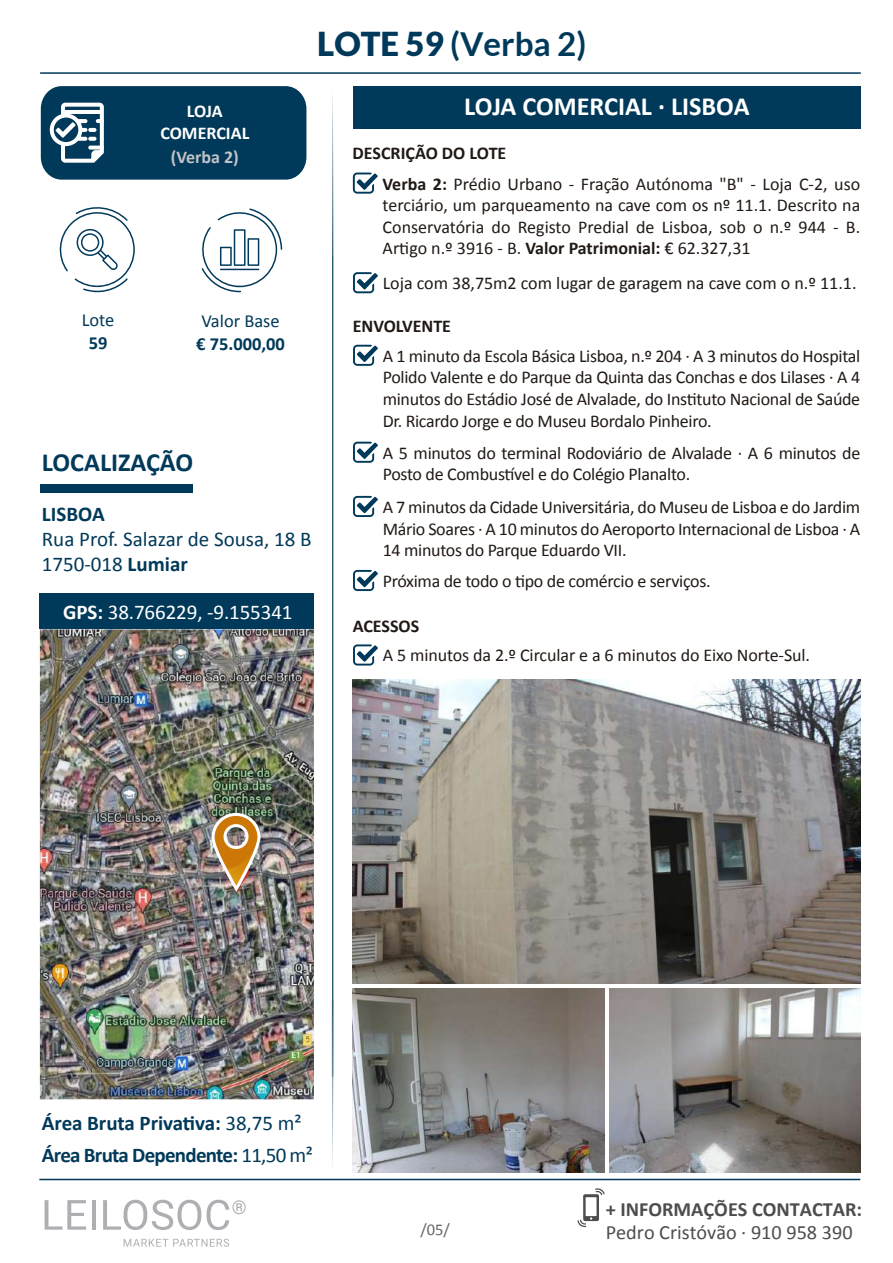
<style>
.page{position:relative;width:893px;height:1263px;background:#fff}
.page>*{position:absolute;margin:0;border:0;box-sizing:border-box;transform-origin:0 0}
.t1{font:700 33px "Lato";color:#003959}
.t2{font:700 26.25px "Calibri";color:#fff}
.t3{font:700 26.25px "Calibri";color:#003959}
.t4{font:700 21px/31.5px "Calibri";letter-spacing:-.035em;color:#003959}
.t5{font:21px/25.2px "Calibri";color:#003959}
.t6{font:21px "Calibri";letter-spacing:-.005em;color:#fff}
.t7{font:700 21px "Calibri";letter-spacing:-.015em;color:#003959}
.t8{font:20.25px "Calibri";color:#4d4d4d}
.t9{font:700 20.25px "Calibri";color:#4d4d4d}
.t10{font:18.45px "Calibri";color:#003959}
.t11{font:700 18.45px "Calibri";color:#003959}
.t12{font:18px/21.6px "Calibri";letter-spacing:-.015em;color:#211915;text-align:justify}
.t13{font:700 18px "Calibri";color:#211915}
.t14{font:700 18px/21.6px "Calibri";color:#fff;text-align:center}
.t15{font:700 18px "Calibri";color:#c2c3c8}
.t16{font:16.5px "Calibri";color:#666}
.s1{font-weight:900}
.s2{font-weight:700}
.s3{font-weight:400}
</style>
<div class="page">
<svg style="left:353px;top:345px;width:25px;height:21px"></svg>
<svg style="left:353px;top:442px;width:25px;height:21px"></svg>
<svg style="left:353px;top:496px;width:25px;height:21px"></svg>
<svg style="left:353px;top:570px;width:25px;height:21px"></svg>
<svg style="left:353px;top:272px;width:25px;height:21px"></svg>
<svg style="left:353px;top:644px;width:25px;height:22px"></svg>
<img style="left:40px;top:629px;width:274px;height:470px">
<img style="left:210px;top:811px;width:49px;height:81px">
<svg style="left:577px;top:1188px;width:27px;height:39px"></svg>
<svg style="left:45px;top:1200px;width:41px;height:30px"></svg>
<hr style="left:92px;top:1200px;width:4px;height:30px;background:#afafb3">
<svg style="left:103px;top:1200px;width:143px;height:30px"></svg>
<svg style="left:124px;top:1239px;width:105px;height:8px"></svg>
<hr style="left:39px;top:1179px;width:821px;height:1px;background:#003959">
<div style="left:353px;top:86px;width:507px;height:42px;background:#003959"></div>
<div style="left:40px;top:485px;width:153px;height:8px;background:#003959"></div>
<svg style="left:332px;top:94px;width:1px;height:1070px"></svg>
<svg style="left:353px;top:173px;width:25px;height:21px"></svg>
<svg style="left:201px;top:208px;width:81px;height:84px"></svg>
<hr style="left:40px;top:72px;width:820px;height:2px;background:#003959">
<div style="left:41px;top:86px;width:265px;height:94px;background:#003959;border-radius:22px"></div>
<svg style="left:49px;top:102px;width:55px;height:61px"></svg>
<svg style="left:59px;top:207px;width:76px;height:86px"></svg>
<div style="left:40px;top:593px;width:274px;height:36px;background:#003959"></div>
<img style="left:353px;top:989px;width:251px;height:184px">
<img style="left:609px;top:989px;width:251px;height:184px">
<img style="left:353px;top:680px;width:507px;height:303px">
<h1 class="t1" style="left:317px;top:25px;width:270px"><span class="s1">LOTE 59</span> (Verba 2)</h1>
<p class="t14" style="left:160px;top:100px;width:90px">LOJA<br>COMERCIAL</p>
<p class="t15" style="left:171px;top:144px;width:70px">(Verba 2)</p>
<p class="t10" style="left:82px;top:309px;width:34px">Lote</p>
<p class="t11" style="left:89px;top:329px;width:20px">59</p>
<p class="t10" style="left:201px;top:310px;width:80px">Valor Base</p>
<p class="t11" style="left:196px;top:330px;width:90px">€ 75.000,00</p>
<h2 class="t3" style="left:42px;top:444px;width:153px">LOCALIZAÇÃO</h2>
<p class="t7" style="left:42px;top:499px;width:64px">LISBOA</p>
<p class="t5" style="left:42px;top:525px;width:271px">Rua Prof. Salazar de Sousa, 18 B<br>1750-018 <span class="s2">Lumiar</span></p>
<p class="t6" style="left:63px;top:599px;width:231px"><span class="s2">GPS:</span> 38.766229, -9.155341</p>
<h2 class="t2" style="left:464px;top:88px;width:287px">LOJA COMERCIAL · LISBOA</h2>
<p class="t12" style="left:382px;top:136px;width:479px;line-height:30.9px;text-indent:-30px"><span class="s2">DESCRIÇÃO DO LOTE<br>Verba 2:</span> Prédio Urbano - Fração Autónoma "B" - Loja C-2, uso</p>
<p class="t12" style="left:382px;top:194px;width:479px">terciário, um parqueamento na cave com os nº 11.1. Descrito na Conservatória do Registo Predial de Lisboa, sob o n.º 944 - B.<br>Artigo n.º 3916 - B. <span class="s2">Valor Patrimonial:</span> € 62.327,31</p>
<p class="t12" style="left:383px;top:272px;width:475px">Loja com 38,75m2 com lugar de garagem na cave com o n.º 11.1.</p>
<p class="t13" style="left:353px;top:314px;width:100px">ENVOLVENTE</p>
<p class="t12" style="left:383px;top:344px;width:479px">A 1 minuto da Escola Básica Lisboa, n.º 204 · A 3 minutos do Hospital Polido Valente e do Parque da Quinta das Conchas e dos Lilases · A 4 minutos do Estádio José de Alvalade, do Instituto Nacional de Saúde Dr. Ricardo Jorge e do Museu Bordalo Pinheiro.</p>
<p class="t12" style="left:383px;top:441px;width:479px">A 5 minutos do terminal Rodoviário de Alvalade · A 6 minutos de<br>Posto de Combustível e do Colégio Planalto.</p>
<p class="t12" style="left:383px;top:495px;width:479px">A 7 minutos da Cidade Universitária, do Museu de Lisboa e do Jardim Mário Soares · A 10 minutos do Aeroporto Internacional de Lisboa · A 14 minutos do Parque Eduardo VII.</p>
<p class="t12" style="left:383px;top:569px;width:329px">Próxima de todo o tipo de comércio e serviços.</p>
<p class="t13" style="left:353px;top:613px;width:68px">ACESSOS</p>
<p class="t12" style="left:383px;top:644px;width:429px">A 5 minutos da 2.º Circular e a 6 minutos do Eixo Norte-Sul.</p>
<p class="t4" style="left:42px;top:1107px;width:272px">Área Bruta Privativa: <span class="s3">38,75 m²<br></span>Área Bruta Dependente: <span class="s3">11,50 m²</span></p>
<p class="t16" style="left:420px;top:1219px;width:31px">/05/</p>
<p class="t9" style="left:605px;top:1195px;width:258px">+ INFORMAÇÕES CONTACTAR:</p>
<p class="t8" style="left:605px;top:1220px;width:248px">Pedro Cristóvão · 910 958 390</p>
</div>
